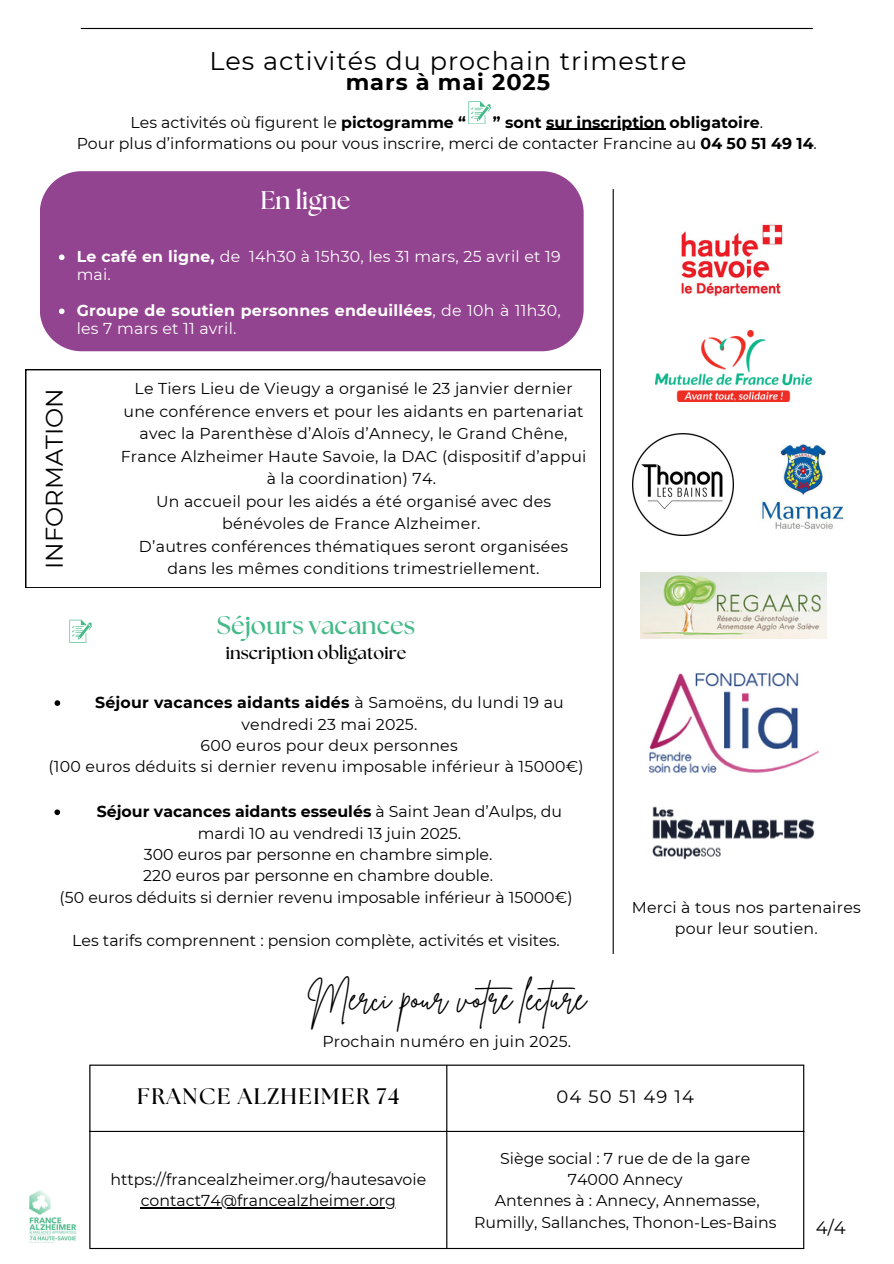
<style>
.page{position:relative;width:894px;height:1264px;background:#fff}
.page>*{position:absolute;margin:0;border:0;box-sizing:border-box;transform-origin:0 0}
.t1{font:33.45px "Brittany Signature";color:#000}
.t2{font:25.5px "Montserrat";letter-spacing:.04em;color:#000}
.t3{font:700 25.5px "The Seasons";color:#45ba88}
.t4{font:700 25.5px "The Seasons";color:#fff}
.t5{font:24px "Montserrat";color:#000}
.t6{font:700 22.5px "The Seasons";letter-spacing:.065em;color:#000}
.t7{font:700 22.5px "Montserrat";letter-spacing:.04em;color:#000}
.t8{font:700 18px "The Seasons";color:#000}
.t9{font:18px "Montserrat";letter-spacing:.065em;color:#000}
.t10{font:15.75px/22.5px "Montserrat";letter-spacing:.015em;color:#000;text-align:center}
.t11{font:700 15.75px/18px "Montserrat";letter-spacing:.015em;color:#fff}
.t12{font:15.75px/18px "Montserrat";letter-spacing:.015em;color:#fff}
.t13{font:700 15.75px "Montserrat";color:#000}
.s1{font-weight:700}
.s2{font-weight:400}
</style>
<div class="page">
<hr style="left:81px;top:28px;width:731px;height:1px;background:#000">
<hr style="left:141px;top:1207px;width:255px;height:1px;background:#000">
<hr style="left:89px;top:1065px;width:1px;height:182px;background:#000">
<hr style="left:446px;top:1065px;width:1px;height:182px;background:#000">
<hr style="left:802px;top:1065px;width:2px;height:182px;background:#000">
<hr style="left:89px;top:1064px;width:715px;height:1px;background:#000">
<hr style="left:89px;top:1130px;width:715px;height:1px;background:#000">
<hr style="left:89px;top:1247px;width:715px;height:1px;background:#000">
<img style="left:29px;top:1190px;width:48px;height:53px">
<img style="left:652px;top:806px;width:163px;height:54px">
<img style="left:640px;top:572px;width:186px;height:66px">
<img style="left:649px;top:673px;width:170px;height:100px">
<img style="left:681px;top:224px;width:102px;height:73px">
<img style="left:655px;top:330px;width:156px;height:71px">
<hr style="left:612px;top:189px;width:1px;height:764px;background:#000">
<img style="left:632px;top:434px;width:101px;height:101px">
<img style="left:760px;top:444px;width:85px;height:85px">
<hr style="left:546px;top:129px;width:119px;height:1px;background:#000">
<svg style="left:468px;top:101px;width:23px;height:23px"></svg>
<svg style="left:55px;top:700px;width:5px;height:6px"></svg>
<svg style="left:54px;top:809px;width:6px;height:6px"></svg>
<svg style="left:69px;top:619px;width:23px;height:23px"></svg>
<div style="left:40px;top:171px;width:543px;height:180px;background:#934490"></div>
<svg style="left:59px;top:254px;width:6px;height:6px"></svg>
<svg style="left:59px;top:308px;width:6px;height:6px"></svg>
<svg style="left:25px;top:369px;width:575px;height:218px"></svg>
<p class="t2" style="left:209px;top:45px;width:478px">Les activités du prochain trimestre</p>
<p class="t7" style="left:346px;top:69px;width:206px">mars à mai 2025</p>
<p class="t10" style="left:130px;top:111px;width:337px">Les activités où figurent le <span class="s1">pictogramme “</span></p>
<p class="t13" style="left:493px;top:112px;width:271px">” sont sur inscription obligatoire<span class="s2">.</span></p>
<p class="t10" style="left:77px;top:132px;width:741px">Pour plus d’informations ou pour vous inscrire, merci de contacter Francine au <span class="s1">04 50 51 49 14</span>.</p>
<p class="t4" style="left:260px;top:189px;width:91px">En ligne</p>
<p class="t12" style="left:77px;top:248px;width:485px"><span class="s1">Le café en ligne,</span> de 14h30 à 15h30, les 31 mars, 25 avril et 19 mai.</p>
<p class="t11" style="left:77px;top:302px;width:485px">Groupe de soutien personnes endeuillées<span class="s2">, de 10h à 11h30, les 7 mars et 11 avril.</span></p>
<p class="t5" style="left:39px;top:569px;width:182px;rotate:-90deg">INFORMATION</p>
<p class="t10" style="left:121px;top:377px;width:467px">Le Tiers Lieu de Vieugy a organisé le 23 janvier dernier une conférence envers et pour les aidants en partenariat avec la Parenthèse d’Aloïs d’Annecy, le Grand Chêne, France Alzheimer Haute Savoie, la DAC (dispositif d’appui à la coordination) 74.</p>
<p class="t10" style="left:156px;top:490px;width:396px">Un accueil pour les aidés a été organisé avec des bénévoles de France Alzheimer.</p>
<p class="t10" style="left:139px;top:535px;width:430px">D’autres conférences thématiques seront organisées dans les mêmes conditions trimestriellement.</p>
<p class="t3" style="left:217px;top:613px;width:200px">Séjours vacances</p>
<p class="t8" style="left:226px;top:644px;width:182px">inscription obligatoire</p>
<p class="t10" style="left:95px;top:692px;width:470px;line-height:21.3px"><span class="s1">Séjour vacances aidants aidés</span> à Samoëns, du lundi 19 au vendredi 23 mai 2025.</p>
<p class="t10" style="left:200px;top:734px;width:258px">600 euros pour deux personnes</p>
<p class="t10" style="left:48px;top:755px;width:536px">(100 euros déduits si dernier revenu imposable inférieur à 15000€)</p>
<p class="t10" style="left:97px;top:801px;width:467px;line-height:21.3px"><span class="s1">Séjour vacances aidants esseulés</span> à Saint Jean d’Aulps, du mardi 10 au vendredi 13 juin 2025.</p>
<p class="t10" style="left:144px;top:843px;width:350px">300 euros par personne en chambre simple.</p>
<p class="t10" style="left:143px;top:864px;width:351px">220 euros par personne en chambre double.</p>
<p class="t10" style="left:60px;top:886px;width:514px">(50 euros déduits si dernier revenu imposable inférieur à 15000€)</p>
<p class="t10" style="left:72px;top:928px;width:489px">Les tarifs comprennent : pension complète, activités et visites.</p>
<p class="t1" style="left:307px;top:976px;width:280px">Merci pour votre lecture</p>
<h2 class="t10" style="left:322px;top:1030px;width:250px">Prochain numéro en juin 2025.</h2>
<p class="t10" style="left:631px;top:896px;width:230px;line-height:21.3px">Merci à tous nos partenaires pour leur soutien.</p>
<p class="t6" style="left:137px;top:1085px;width:263px">FRANCE ALZHEIMER 74</p>
<h3 class="t9" style="left:556px;top:1085px;width:139px">04 50 51 49 14</h3>
<p class="t10" style="left:110px;top:1167px;width:317px">https://francealzheimer.org/hautesavoie</p>
<p class="t10" style="left:141px;top:1189px;width:257px">contact74@francealzheimer.org</p>
<p class="t10" style="left:500px;top:1146px;width:251px">Siège social : 7 rue de de la gare</p>
<p class="t10" style="left:567px;top:1167px;width:116px">74000 Annecy</p>
<p class="t10" style="left:474px;top:1189px;width:304px;line-height:21.3px">Antennes à : Annecy, Annemasse,<br>Rumilly, Sallanches, Thonon-Les-Bains</p>
<p class="t9" style="left:815px;top:1216px;width:31px">4/4</p>
</div>
